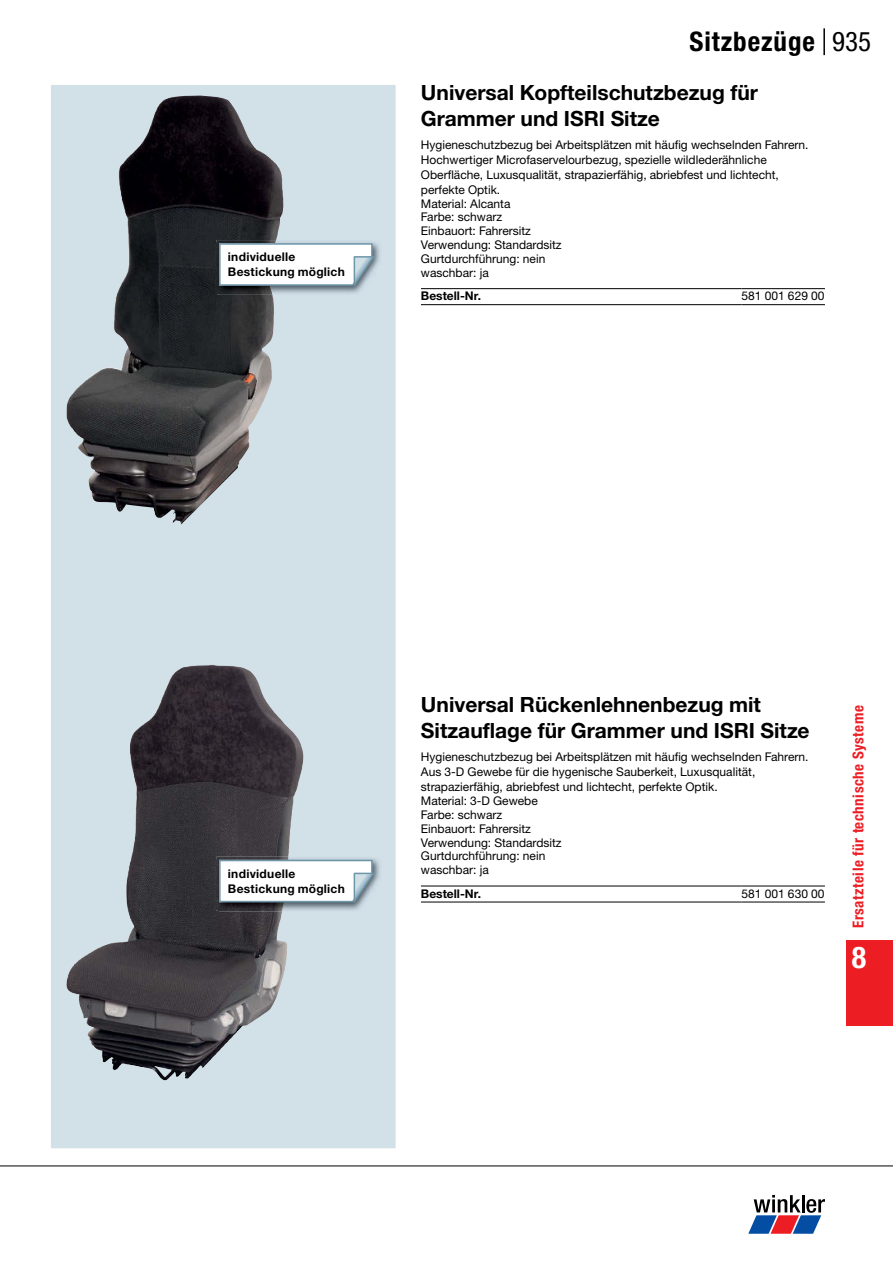
<style>
.page{position:relative;width:893px;height:1263px;background:#fff}
.page>*{position:absolute;margin:0;border:0;box-sizing:border-box;transform-origin:0 0}
.t1{font:700 condensed 30px "Helvetica Neue LTW1 G";color:#fff}
.t2{font:700 condensed 27px "Helvetica Neue LTW1 G";letter-spacing:.035em;color:#000}
.t3{font:condensed 27px "Helvetica Neue LTW1 G";color:#000}
.t4{font:700 21px/25.5px "Helvetica Neue LTW1 G";color:#000}
.t5{font:700 condensed 15px "Helvetica Neue LTW1 G";letter-spacing:.035em;color:#ed1d24}
.t6{font:12px/14px "Helvetica Neue LTW1 G";color:#000}
.t7{font:700 12px/15px "Helvetica Neue LTW1 G";letter-spacing:.02em;color:#000}
.t8{font:700 12px "Helvetica Neue LTW1 G";color:#000}
</style>
<div class="page">
<svg style="left:748px;top:1195px;width:77px;height:39px"></svg>
<hr style="left:0;top:1165px;width:893px;height:1px;background:#000">
<hr style="left:823px;top:28px;width:2px;height:27px;background:#000">
<div style="left:846px;top:941px;width:47px;height:85px;background:#ed1d24"></div>
<svg style="left:53px;top:87px;width:340px;height:1059px;background:#abb5bc"></svg>
<hr style="left:421px;top:288px;width:321px;height:1px;background:#000">
<hr style="left:421px;top:304px;width:321px;height:1px;background:#000">
<hr style="left:742px;top:288px;width:83px;height:1px;background:#000">
<hr style="left:742px;top:304px;width:83px;height:1px;background:#000">
<img style="left:72px;top:96px;width:119px;height:298px">
<img style="left:276px;top:240px;width:106px;height:55px">
<img style="left:216px;top:240px;width:60px;height:55px">
<svg style="left:218px;top:242px;width:158px;height:45px"></svg>
<hr style="left:421px;top:886px;width:321px;height:1px;background:#000">
<hr style="left:421px;top:902px;width:321px;height:1px;background:#000">
<hr style="left:742px;top:886px;width:83px;height:1px;background:#000">
<hr style="left:742px;top:902px;width:83px;height:1px;background:#000">
<img style="left:184px;top:665px;width:120px;height:414px">
<img style="left:288px;top:857px;width:94px;height:54px">
<img style="left:216px;top:857px;width:72px;height:54px">
<svg style="left:218px;top:859px;width:158px;height:45px"></svg>
<p class="t7" style="left:228px;top:251px;width:118px">individuelle<br>Bestickung möglich</p>
<h2 class="t2" style="left:689px;top:31px;width:127px">Sitzbezüge</h2>
<h2 class="t3" style="left:832px;top:26px;width:40px">935</h2>
<h3 class="t4" style="left:421px;top:82px;width:339px">Universal Kopfteilschutzbezug für<br>Grammer und ISRI Sitze</h3>
<p class="t6" style="left:421px;top:138px;width:389px;line-height:15px">Hygieneschutzbezug bei Arbeitsplätzen mit häufig wechselnden Fahrern.<br>Hochwertiger Microfaservelourbezug, spezielle wildlederähnliche Oberfläche, Luxusqualität, strapazierfähig, abriebfest und lichtecht, perfekte Optik.</p>
<p class="t6" style="left:421px;top:197px;width:142px">Material: Alcanta<br>Farbe: schwarz<br>Einbauort: Fahrersitz<br>Verwendung: Standardsitz<br>Gurtdurchführung: nein waschbar: ja</p>
<p class="t8" style="left:421px;top:292px;width:62px">Bestell-Nr.</p>
<p class="t6" style="left:742px;top:290px;width:84px">581 001 629 00</p>
<p class="t7" style="left:228px;top:867px;width:118px">individuelle<br>Bestickung möglich</p>
<h3 class="t4" style="left:421px;top:694px;width:390px">Universal Rückenlehnenbezug mit<br>Sitzauflage für Grammer und ISRI Sitze</h3>
<p class="t6" style="left:421px;top:750px;width:389px;line-height:15px">Hygieneschutzbezug bei Arbeitsplätzen mit häufig wechselnden Fahrern.<br>Aus 3-D Gewebe für die hygenische Sauberkeit, Luxusqualität, strapazierfähig, abriebfest und lichtecht, perfekte Optik.</p>
<p class="t6" style="left:421px;top:795px;width:142px">Material: 3-D Gewebe<br>Farbe: schwarz<br>Einbauort: Fahrersitz<br>Verwendung: Standardsitz<br>Gurtdurchführung: nein waschbar: ja</p>
<p class="t8" style="left:421px;top:889px;width:62px">Bestell-Nr.</p>
<p class="t6" style="left:742px;top:888px;width:84px">581 001 630 00</p>
<p class="t5" style="left:852px;top:928px;width:224px;rotate:-90deg">Ersatzteile für technische Systeme</p>
<h1 class="t1" style="left:852px;top:946px;width:16px">8</h1>
</div>
